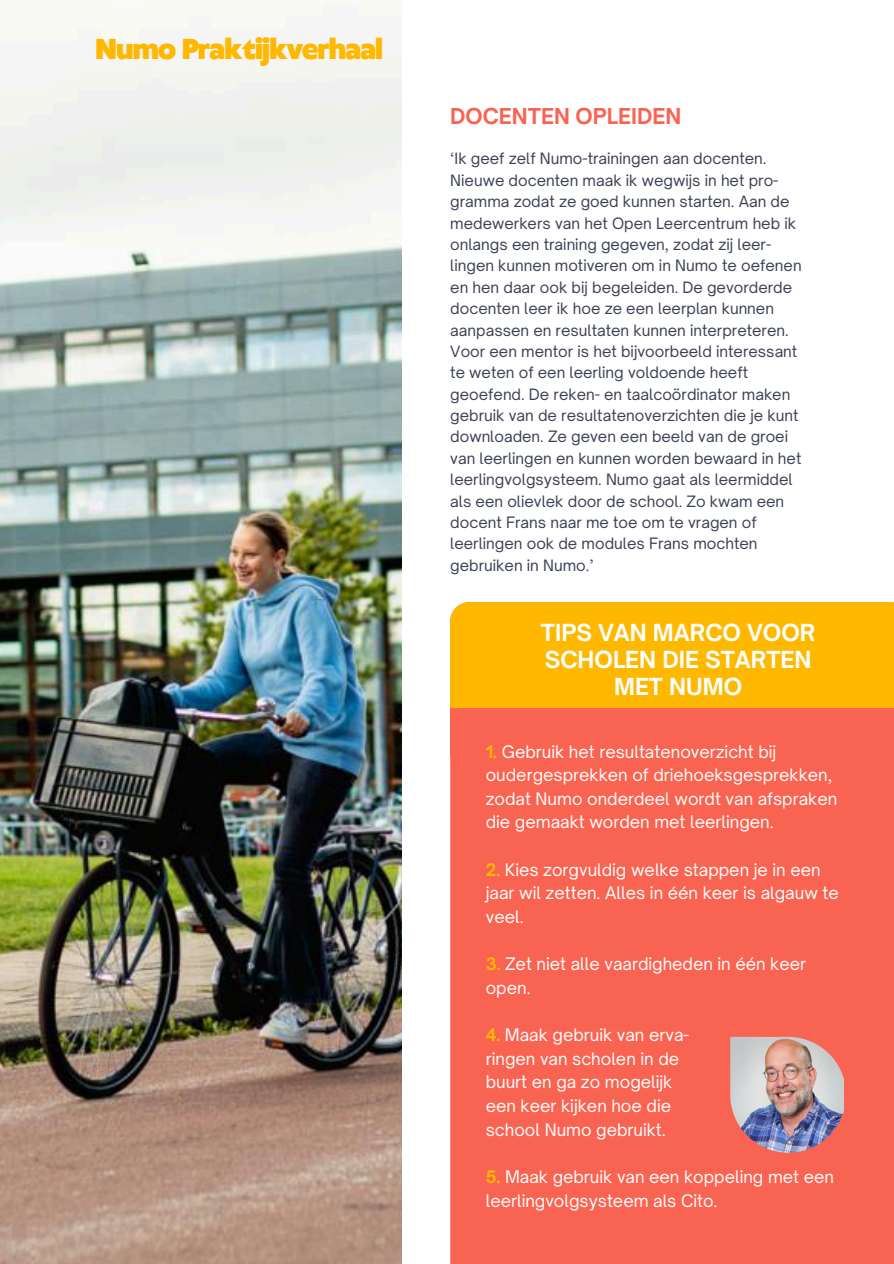
<style>
.page{position:relative;width:894px;height:1264px;background:#fff}
.page>*{position:absolute;margin:0;border:0;box-sizing:border-box;transform-origin:0 0}
.t1{font:900 27px "Klein Text";letter-spacing:-.03em;color:#ffb800}
.t2{font:700 22.5px/27px "Open Sauce One";color:#fff;text-align:center}
.t3{font:700 21px "Open Sauce One";color:#f96351}
.t4{font:16.5px/23.7px "Open Sauce One";color:#fff}
.t5{font:15px/21.3px "Open Sauce One";color:#3b4056}
.s1{font-weight:700;color:#ffb800}
</style>
<div class="page">
<img style="left:0;top:40px;width:401px;height:1223px">
<div style="left:450px;top:756px;width:443px;height:507px;background:#f96351"></div>
<div style="left:450px;top:602px;width:443px;height:106px;background:#ffb800"></div>
<div style="left:450px;top:708px;width:443px;height:48px;background:#f96351"></div>
<img style="left:694px;top:1001px;width:187px;height:187px">
<p class="t1" style="left:96px;top:36px;width:289px">Numo Praktijkverhaal</p>
<p class="t3" style="left:450px;top:103px;width:232px">DOCENTEN OPLEIDEN</p>
<p class="t5" style="left:450px;top:148px;width:353px">‘Ik geef zelf Numo-trainingen aan docenten.<br>Nieuwe docenten maak ik wegwijs in het pro&shy;gramma zodat ze goed kunnen starten. Aan de medewerkers van het Open Leercentrum heb ik onlangs een training gegeven, zodat zij leer&shy;lingen kunnen motiveren om in Numo te oefenen en hen daar ook bij begeleiden. De gevorderde docenten leer ik hoe ze een leerplan kunnen aanpassen en resultaten kunnen interpreteren.<br>Voor een mentor is het bijvoorbeeld interessant te weten of een leerling voldoende heeft geoefend. De reken- en taalcoördinator maken gebruik van de resultatenoverzichten die je kunt downloaden. Ze geven een beeld van de groei van leerlingen en kunnen worden bewaard in het leerlingvolgsysteem. Numo gaat als leermiddel als een olievlek door de school. Zo kwam een docent Frans naar me toe om te vragen of leerlingen ook de modules Frans mochten gebruiken in Numo.’</p>
<p class="t2" style="left:540px;top:618px;width:276px">TIPS VAN MARCO VOOR<br>SCHOLEN DIE STARTEN<br>MET NUMO</p>
<h2 class="t4" style="left:485px;top:739px;width:353px"><span class="s1">1.</span> Gebruik het resultatenoverzicht bij oudergesprekken of driehoeksgesprekken, zodat Numo onderdeel wordt van afspraken die gemaakt worden met leerlingen.</h2>
<p class="t4" style="left:485px;top:857px;width:354px"><span class="s1">2.</span> Kies zorgvuldig welke stappen je in een jaar wil zetten. Alles in één keer is algauw te veel.</p>
<h2 class="t4" style="left:485px;top:952px;width:322px"><span class="s1">3.</span> Zet niet alle vaardigheden in één keer open.</h2>
<p class="t4" style="left:485px;top:1023px;width:205px"><span class="s1">4.</span> Maak gebruik van erva-</p>
<p class="t4" style="left:485px;top:1046px;width:195px">ringen van scholen in de</p>
<p class="t4" style="left:485px;top:1070px;width:188px">buurt en ga zo mogelijk</p>
<p class="t4" style="left:485px;top:1093px;width:187px">een keer kijken hoe die</p>
<p class="t4" style="left:485px;top:1117px;width:181px">school Numo gebruikt.</p>
<p class="t4" style="left:485px;top:1164px;width:350px"><span class="s1">5.</span> Maak gebruik van een koppeling met een leerlingvolgsysteem als Cito.</p>
</div>
